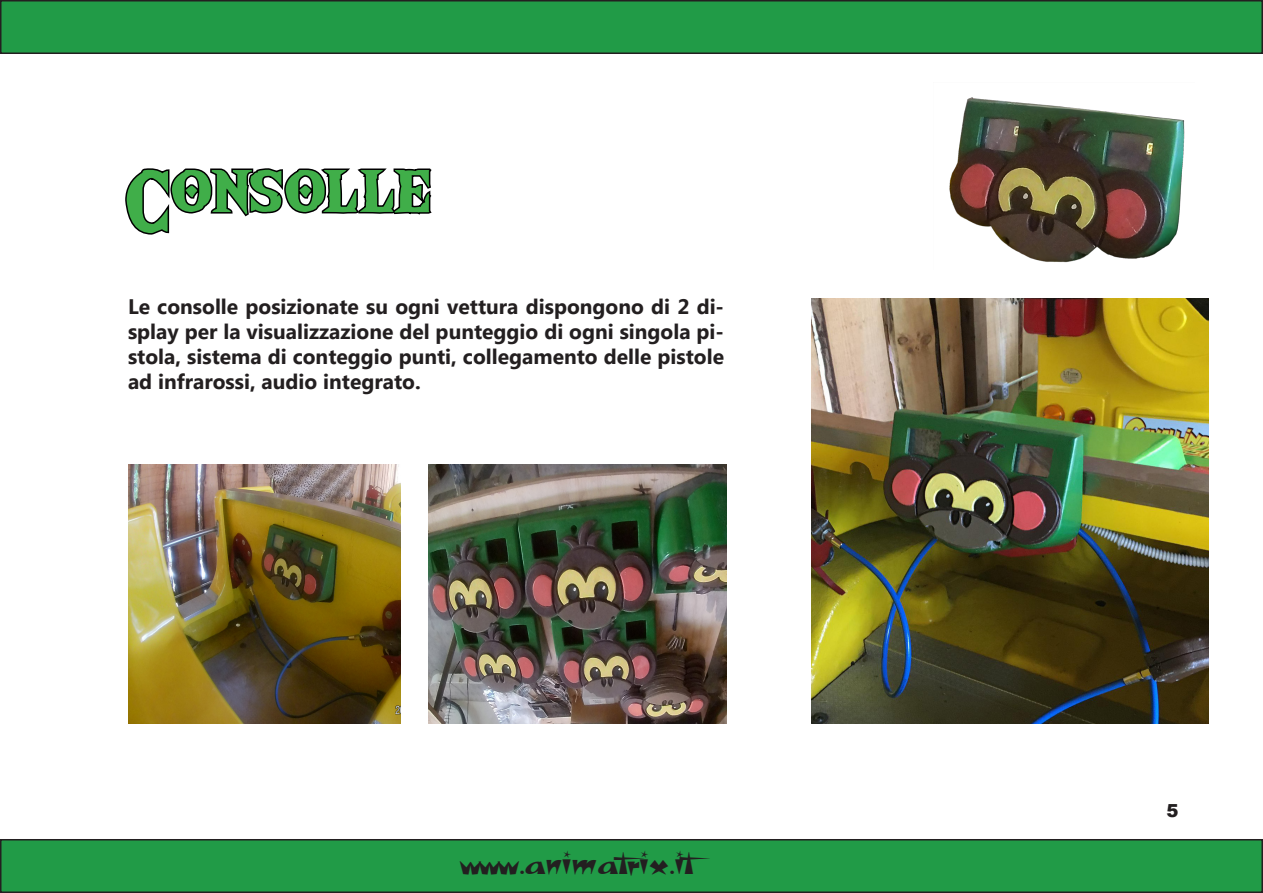
<style>
.page{position:relative;width:1263px;height:893px;background:#fff}
.page>*{position:absolute;margin:0;border:0;box-sizing:border-box;transform-origin:0 0}
.t1{font:90px "The Wild Breathof Zelda";color:#40ae49}
.t2{font:36px "Space Patrol";color:#231f20}
.t3{font:700 21px/25.2px "Lao UI";color:#231f20;text-align:justify}
.t4{font:900 18px "Arial";color:#231f20}
</style>
<div class="page">
<div style="left:1px;top:1px;width:1261px;height:52px;background:#219b47"></div>
<div style="left:0;top:0;width:1263px;height:54px;border:2px solid #231f20"></div>
<div style="left:1px;top:840px;width:1261px;height:52px;background:#219b47"></div>
<div style="left:0;top:839px;width:1263px;height:54px;border:2px solid #231f20"></div>
<svg style="left:125px;top:168px;width:307px;height:67px"></svg>
<img style="left:811px;top:298px;width:398px;height:426px">
<img style="left:949px;top:97px;width:236px;height:166px">
<img style="left:128px;top:464px;width:272px;height:260px">
<img style="left:428px;top:464px;width:298px;height:260px">
<p class="t1" style="left:128px;top:159px;width:307px">Consolle</p>
<p class="t3" style="left:128px;top:293px;width:598px">Le consolle posizionate su ogni vettura dispongono di 2 di&shy;splay per la visualizzazione del punteggio di ogni singola pi&shy;stola, sistema di conteggio punti, collegamento delle pistole ad infrarossi, audio integrato.</p>
<h2 class="t2" style="left:459px;top:839px;width:256px">www.animatrix.it</h2>
<p class="t4" style="left:1166px;top:797px;width:14px">5</p>
</div>
